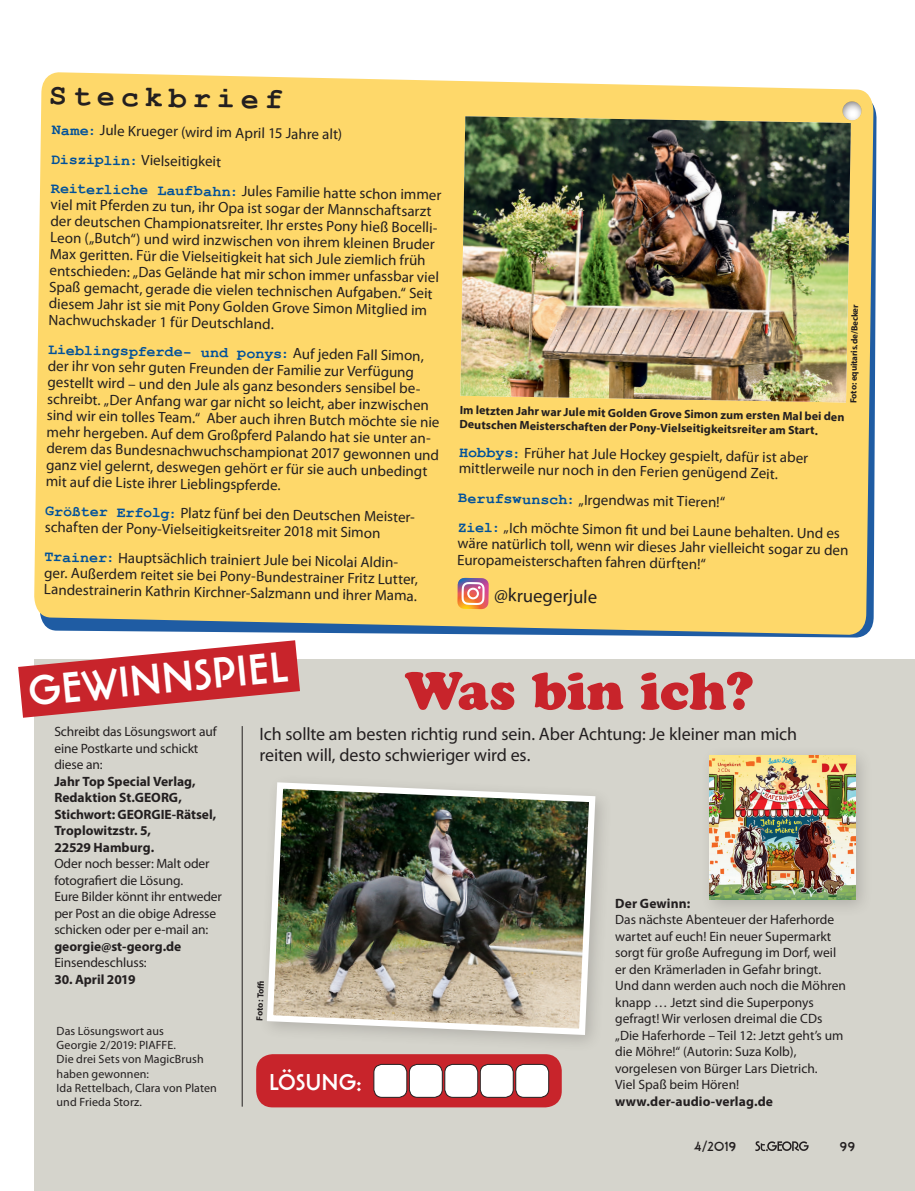
<style>
.page{position:relative;width:915px;height:1191px;background:#fff}
.page>*{position:absolute;margin:0;border:0;box-sizing:border-box;transform-origin:0 0}
.t1{font:52.5px "Cooper Black Std";color:#c8242b}
.t2{font:700 43.5px "Banjoman Text Com";color:#fff}
.t3{font:700 30px "Courier New";color:#231f20}
.Lauftext_2_ohneEinzu{font:700 23.25px "Banjoman Text Com";letter-spacing:-.01em;color:#fff}
.t4{font:18.6px "Myriad Pro";color:#231f20}
.BU{font:18px/21px "Myriad Pro";letter-spacing:-.01em;color:#231f20}
.lt_Georgie_Steckbrie{font:15px/16.5px "Myriad Pro";color:#231f20}
.Kastentext_Myriad{font:13.5px/16.5px "Myriad Pro";color:#231f20}
.Kastentext_Myriad-2{font:700 13.5px "Myriad Pro";color:#231f20}
.t5{font:700 13.5px "Banjoman Text Com";letter-spacing:-.005em;color:#231f20}
.BU-2{font:12px/14.2px "Myriad Pro";letter-spacing:.005em;color:#231f20}
.BU-3{font:700 12px/14.2px "Myriad Pro";color:#231f20}
.cred{font:700 9px "Myriad Pro";color:#231f20}
.s1{font-family:"Courier New";font-weight:700;color:#01519b}
.s2{font-weight:700}
</style>
<div class="page">
<div style="left:35px;top:659px;width:879px;height:532px;background:#d5d4cc"></div>
<svg style="left:755px;top:1141px;width:53px;height:10px"></svg>
<div style="left:699px;top:745px;width:174px;height:173px;background:#231f20;opacity:.2"></div>
<img style="left:709px;top:755px;width:146px;height:144px">
<svg style="left:18px;top:640px;width:282px;height:77px"></svg>
<hr style="left:242px;top:726px;width:1px;height:380px;background:#231f20">
<img style="left:267px;top:782px;width:331px;height:256px">
<div style="left:256px;top:1054px;width:305px;height:53px;background:#c8242b;border-radius:16px"></div>
<div style="left:374px;top:1064px;width:32px;height:33px;background:#fff;border-radius:8px"></div>
<div style="left:373px;top:1064px;width:34px;height:33px;border:1px solid #231f20;border-radius:8px"></div>
<div style="left:409px;top:1064px;width:33px;height:33px;background:#fff;border-radius:8px"></div>
<div style="left:409px;top:1064px;width:33px;height:33px;border:1px solid #231f20;border-radius:8px"></div>
<div style="left:444px;top:1064px;width:33px;height:33px;background:#fff;border-radius:8px"></div>
<div style="left:444px;top:1064px;width:34px;height:33px;border:1px solid #231f20;border-radius:8px"></div>
<div style="left:480px;top:1064px;width:33px;height:33px;background:#fff;border-radius:8px"></div>
<div style="left:480px;top:1064px;width:33px;height:33px;border:1px solid #231f20;border-radius:8px"></div>
<div style="left:515px;top:1064px;width:33px;height:33px;background:#fff;border-radius:8px"></div>
<div style="left:515px;top:1064px;width:33px;height:33px;border:1px solid #231f20;border-radius:8px"></div>
<div style="left:34px;top:72px;width:839px;height:563px;background:#fed86a"></div>
<svg style="left:457px;top:578px;width:31px;height:31px"></svg>
<img style="left:460px;top:116px;width:390px;height:286px">
<div style="left:840px;top:101px;width:22px;height:22px;background:#231f20;opacity:.6"></div>
<p class="t3" style="left:49px;top:76px;width:236px;rotate:1deg">Steckbrief</p>
<p class="lt_Georgie_Steckbrie" style="left:52px;top:121px;width:291px;rotate:1deg"><span class="s1">Name:</span> Jule Krueger (wird im April 15 Jahre alt)</p>
<p class="lt_Georgie_Steckbrie" style="left:52px;top:150px;width:171px;rotate:1deg"><span class="s1">Disziplin:</span> Vielseitigkeit</p>
<p class="lt_Georgie_Steckbrie" style="left:51px;top:179px;width:392px;rotate:1deg"><span class="s1">Reiterliche Laufbahn:</span> Jules Familie hatte schon immer viel mit Pferden zu tun, ihr Opa ist sogar der Mannschaftsarzt der deutschen Championatsreiter. Ihr erstes Pony hieß Bocelli-Leon („Butch“) und wird inzwischen von ihrem kleinen Bruder Max geritten. Für die Vielseitigkeit hat sich Jule ziemlich früh entschieden: „Das Gelände hat mir schon immer unfassbar viel Spaß gemacht, gerade die vielen technischen Aufgaben.“ Seit diesem Jahr ist sie mit Pony Golden Grove Simon Mitglied im Nachwuchskader 1 für Deutschland.</p>
<p class="lt_Georgie_Steckbrie" style="left:48px;top:341px;width:394px;rotate:1deg"><span class="s1">Lieblingspferde- und ponys:</span> Auf jeden Fall Simon, der ihr von sehr guten Freunden der Familie zur Verfügung gestellt wird – und den Jule als ganz besonders sensibel be&shy;schreibt. „Der Anfang war gar nicht so leicht, aber inzwischen sind wir ein tolles Team.“ Aber auch ihren Butch möchte sie nie mehr hergeben. Auf dem Großpferd Palando hat sie unter an&shy;derem das Bundesnachwuchschampionat 2017 gewonnen und ganz viel gelernt, deswegen gehört er für sie auch unbedingt mit auf die Liste ihrer Lieblingspferde.</p>
<p class="lt_Georgie_Steckbrie" style="left:45px;top:502px;width:374px;rotate:1deg"><span class="s1">Größter Erfolg:</span> Platz fünf bei den Deutschen Meister&shy;schaften der Pony-Vielseitigkeitsreiter 2018 mit Simon</p>
<p class="lt_Georgie_Steckbrie" style="left:45px;top:548px;width:375px;rotate:1deg"><span class="s1">Trainer:</span> Hauptsächlich trainiert Jule bei Nicolai Aldin&shy;ger. Außerdem reitet sie bei Pony-Bundestrainer Fritz Lutter,<br>Landestrainerin Kathrin Kirchner-Salzmann und ihrer Mama.</p>
<p class="cred" style="left:847px;top:403px;width:100px;rotate:-89deg">Foto: equitaris.de/Becker</p>
<p class="BU-3" style="left:459px;top:402px;width:386px;rotate:1deg">Im letzten Jahr war Jule mit Golden Grove Simon zum ersten Mal bei den<br>Deutschen Meisterschaften der Pony-Vielseitigkeitsreiter am Start.</p>
<p class="lt_Georgie_Steckbrie" style="left:459px;top:443px;width:350px;rotate:1deg"><span class="s1">Hobbys:</span> Früher hat Jule Hockey gespielt, dafür ist aber mittlerweile nur noch in den Ferien genügend Zeit.</p>
<p class="lt_Georgie_Steckbrie" style="left:458px;top:489px;width:268px;rotate:1deg"><span class="s1">Berufswunsch:</span> „Irgendwas mit Tieren!“</p>
<p class="lt_Georgie_Steckbrie" style="left:458px;top:518px;width:392px;rotate:1deg"><span class="s1">Ziel:</span> „Ich möchte Simon fi t und bei Laune behalten. Und es wäre natürlich toll, wenn wir dieses Jahr vielleicht sogar zu den<br>Europameisterschaften fahren dürften!“</p>
<p class="t4" style="left:494px;top:583px;width:104px;rotate:1deg">@kruegerjule</p>
<p class="t2" style="left:26px;top:663px;width:262px;rotate:-5deg">GEWINNSPIEL</p>
<p class="Kastentext_Myriad" style="left:54px;top:723px;width:164px">Schreibt das Lösungswort auf eine Postkarte und schickt diese an:</p>
<p class="Kastentext_Myriad-2" style="left:54px;top:772px;width:143px">Jahr Top Special Verlag,</p>
<p class="Kastentext_Myriad-2" style="left:54px;top:789px;width:129px">Redaktion St.GEORG,</p>
<p class="Kastentext_Myriad-2" style="left:54px;top:805px;width:163px">Stichwort: GEORGIE-Rätsel,</p>
<p class="Kastentext_Myriad-2" style="left:54px;top:822px;width:98px">Troplowitzstr. 5,</p>
<p class="Kastentext_Myriad-2" style="left:54px;top:838px;width:101px">22529 Hamburg.</p>
<p class="Kastentext_Myriad" style="left:54px;top:855px;width:157px">Oder noch besser: Malt oder fotografiert die Lösung.</p>
<p class="Kastentext_Myriad" style="left:54px;top:888px;width:169px">Eure Bilder könnt ihr entweder per Post an die obige Adresse schicken oder per e-mail an:</p>
<p class="Kastentext_Myriad-2" style="left:54px;top:937px;width:128px">georgie@st-georg.de</p>
<p class="Kastentext_Myriad" style="left:54px;top:954px;width:94px">Einsendeschluss:</p>
<p class="Kastentext_Myriad-2" style="left:54px;top:970px;width:83px">30. April 2019</p>
<p class="t1" style="left:404px;top:659px;width:350px">Was bin ich?</p>
<p class="BU" style="left:259px;top:723px;width:539px">Ich sollte am besten richtig rund sein. Aber Achtung: Je kleiner man mich reiten will, desto schwieriger wird es.</p>
<p class="Kastentext_Myriad-2" style="left:615px;top:894px;width:77px">Der Gewinn:</p>
<p class="Kastentext_Myriad" style="left:615px;top:911px;width:232px">Das nächste Abenteuer der Haferhorde wartet auf euch! Ein neuer Supermarkt sorgt für große Aufregung im Dorf, weil er den Krämerladen in Gefahr bringt.<br>Und dann werden auch noch die Möhren knapp … Jetzt sind die Superponys gefragt! Wir verlosen dreimal die CDs „Die Haferhorde – Teil 12: Jetzt geht’s um die Möhre!“ (Autorin: Suza Kolb), vorgelesen von Bürger Lars Dietrich.<br>Viel Spaß beim Hören! <span class="s2">www.der-audio-verlag.de</span></p>
<p class="cred" style="left:253px;top:1020px;width:37px;rotate:-88deg">Foto: Toffi</p>
<p class="BU-2" style="left:57px;top:1023px;width:121px">Das Lösungswort aus<br>Georgie 2/2019: PIAFFE.</p>
<p class="BU-2" style="left:57px;top:1052px;width:162px">Die drei Sets von MagicBrush haben gewonnen:<br>Ida Rettelbach, Clara von Platen und Frieda Storz.</p>
<p class="Lauftext_2_ohneEinzu" style="left:269px;top:1067px;width:94px">LÖSUNG:</p>
<p class="t5" style="left:694px;top:1137px;width:43px">4/2019</p>
<p class="t5" style="left:839px;top:1137px;width:17px">99</p>
</div>
